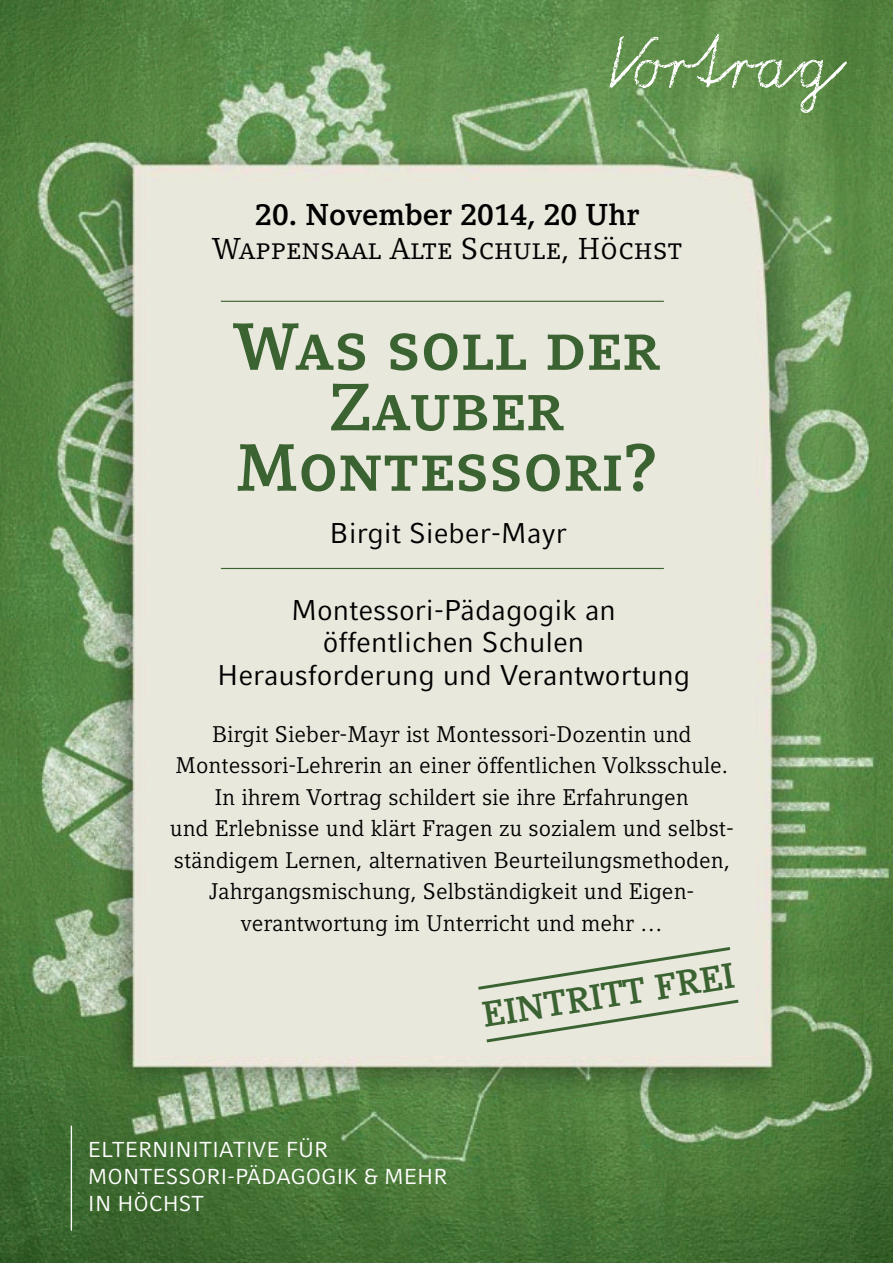
<style>
.page{position:relative;width:893px;height:1263px;background:#fff}
.page>*{position:absolute;margin:0;border:0;box-sizing:border-box;transform-origin:0 0}
.t1{font:66px/60.6px "Compatil Letter LT Bold SC";color:#3b6332;text-align:center}
.t2{font:54.6px "Tafelschrift";color:#fff}
.t3{font:700 35.4px "Compatil Letter LT";color:#3b6332}
.t4{font:30px "Compatil Letter LT Alt Two Reg SC";color:#000}
.t5{font:700 30px "Compatil Letter LT";color:#000}
.t6{font:28.5px/32.4px "Compatil Fact LT";color:#000;text-align:center}
.t7{font:22.5px/31.5px "Compatil Letter LT";color:#000;text-align:center}
.t8{font:21.6px/27px "Compatil Fact LT";color:#fff}
</style>
<div class="page">
<img style="left:0;top:0;width:893px;height:1263px">
<hr style="left:221px;top:301px;width:443px;height:1px;background:#3b6332">
<hr style="left:221px;top:568px;width:443px;height:1px;background:#3b6332">
<hr style="left:71px;top:1125px;width:1px;height:105px;background:#fff">
<svg style="left:475px;top:945px;width:258px;height:47px;background:#dedfd2"></svg>
<svg style="left:483px;top:998px;width:259px;height:46px;background:#dddfd2"></svg>
<h2 class="t2" style="left:609px;top:26px;width:238px">Vortrag</h2>
<h3 class="t5" style="left:255px;top:197px;width:385px">20. November 2014, 20 Uhr</h3>
<h3 class="t4" style="left:212px;top:231px;width:472px">Wappensaal Alte Schule, Höchst</h3>
<h1 class="t1" style="left:232px;top:316px;width:429px">Was soll der<br>Zauber<br>Montessori?</h1>
<p class="t6" style="left:330px;top:517px;width:239px">Birgit Sieber-Mayr</p>
<p class="t6" style="left:217px;top:593px;width:475px">Montessori-Pädagogik an öffentlichen Schulen<br>Herausforderung und Verantwortung</p>
<p class="t7" style="left:170px;top:718px;width:566px">Birgit Sieber-Mayr ist Montessori-Dozentin und Montessori-Lehrerin an einer öffentlichen Volksschule.<br>In ihrem Vortrag schildert sie ihre Erfahrungen<br>und Erlebnisse und klärt Fragen zu sozialem und selbst&shy;ständigem Lernen, alternativen Beurteilungsmethoden, Jahrgangsmischung, Selbständigkeit und Eigen&shy;verantwortung im Unterricht und mehr …</p>
<h3 class="t3" style="left:479px;top:994px;width:256px;rotate:-9deg">Ein tritt frei</h3>
<p class="t8" style="left:88px;top:1136px;width:242px">Elterninitiative für<br>Montess</p>
<p class="t8" style="left:191px;top:1163px;width:210px">ori-Pädagogik &amp; meh</p>
<p class="t8" style="left:433px;top:1163px;width:16px">r</p>
<p class="t8" style="left:88px;top:1190px;width:118px">in Höchst</p>
</div>
